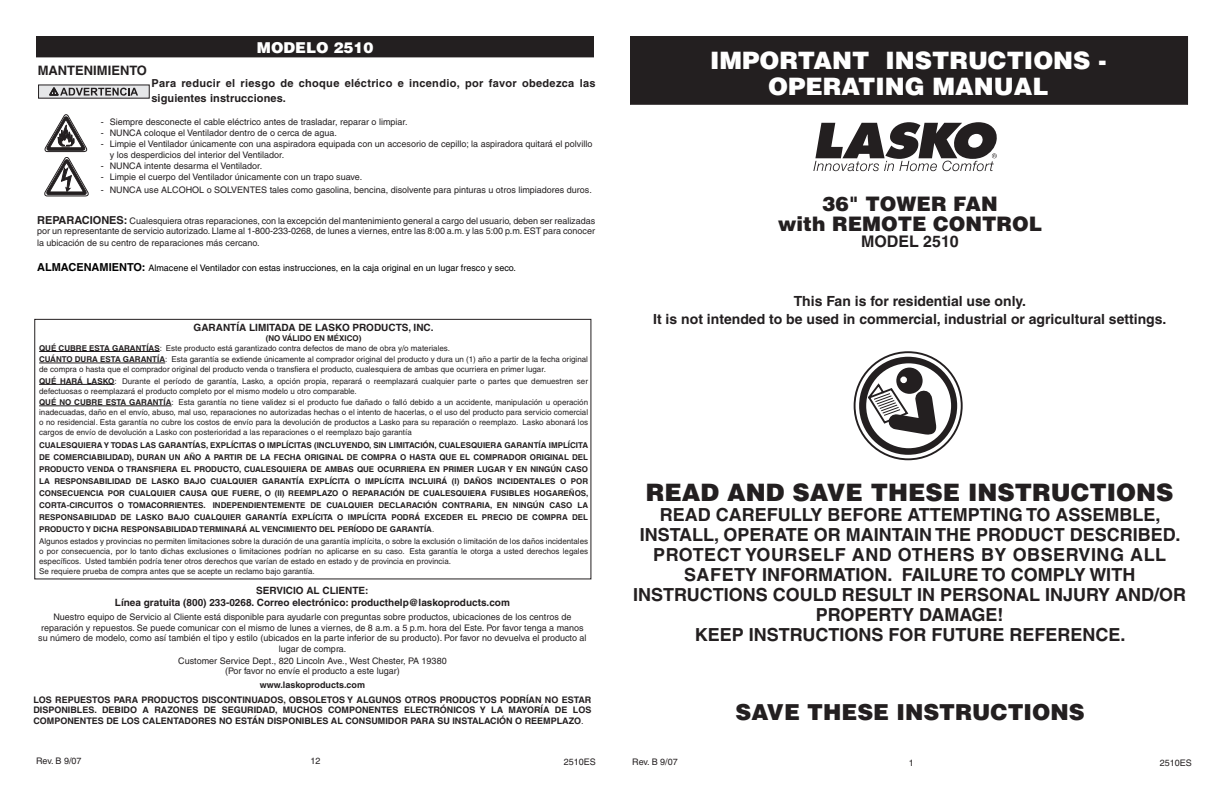
<style>
.page{position:relative;width:1224px;height:792px;background:#fff}
.page>*{position:absolute;margin:0;border:0;box-sizing:border-box;transform-origin:0 0}
.t1{font:900 24px "Helvetica";color:#fff}
.t2{font:900 24px "Helvetica";color:#231f20}
.t3{font:900 22px "Helvetica";color:#231f20}
.t4{font:900 20px "Helvetica";color:#231f20}
.t5{font:700 18px/20px "Helvetica";color:#231f20;text-align:center}
.t6{font:700 16px "Helvetica";color:#231f20}
.t7{font:900 15px "Helvetica";color:#fff}
.t8{font:700 14px "Helvetica";color:#231f20}
.heading_1{font:700 13px "Helvetica";color:#231f20}
.t9{font:700 11px/14.4px "Helvetica";letter-spacing:.03em;color:#231f20}
.t10{font:700 10px "Helvetica";color:#231f20}
.t11{font:9px/10.5px "Helvetica";color:#231f20}
.t12{font:700 9px/10.5px "Helvetica";color:#231f20;text-align:justify}
._7{font:9px "Helvetica";color:#000}
.t13{font:8px/10px "Helvetica";color:#231f20}
.t14{font:700 8px/12px "Helvetica";color:#231f20;text-align:justify}
.s1{font-weight:700;font-size:11px}
.s2{font-weight:700}
.s3{font-weight:400}
</style>
<div class="page">
<div style="left:36px;top:36px;width:558px;height:21px;background:#231f20"></div>
<svg style="left:38px;top:85px;width:112px;height:13px"></svg>
<div style="left:39px;top:85px;width:110px;height:13px;background:#e6e7e9"></div>
<svg style="left:50px;top:87px;width:88px;height:9px"></svg>
<div style="left:630px;top:37px;width:558px;height:67px;background:#231f20"></div>
<div style="left:630px;top:36px;width:558px;height:69px;border:1px solid #231f20"></div>
<div style="left:854px;top:351px;width:109px;height:109px;border:2px solid #231f20;border-radius:50%"></div>
<svg style="left:858px;top:356px;width:100px;height:100px"></svg>
<div style="left:900px;top:377px;width:7px;height:6px;border:2px solid #fff;border-radius:50%"></div>
<svg style="left:44px;top:114px;width:45px;height:82px"></svg>
<svg style="left:813px;top:122px;width:184px;height:49px"></svg>
<hr style="left:39px;top:351px;width:121px;height:1px;background:#231f20">
<hr style="left:39px;top:363px;width:126px;height:1px;background:#231f20">
<hr style="left:39px;top:384px;width:75px;height:1px;background:#231f20">
<hr style="left:39px;top:406px;width:133px;height:1px;background:#231f20">
<div style="left:34px;top:319px;width:557px;height:260px;border:1px solid #231f20"></div>
<p class="heading_1" style="left:38px;top:63px;width:111px">MANTENIMIENTO</p>
<p class="t7" style="left:257px;top:38px;width:118px">MODELO 2510</p>
<p class="t9" style="left:151px;top:76px;width:446px">Para reducir el riesgo de choque eléctrico e incendio, por favor obedezca las siguientes instrucciones.</p>
<p class="t11" style="left:101px;top:117px;width:308px">- Siempre desconecte el cable eléctrico antes de trasladar, reparar o limpiar.</p>
<p class="t11" style="left:101px;top:128px;width:238px">- NUNCA coloque el Ventilador dentro de o cerca de agua.</p>
<p class="t11" style="left:101px;top:139px;width:493px">- Limpie el Ventilador únicamente con una aspiradora equipada con un accesorio de cepillo; la aspiradora quitará el polvillo</p>
<p class="t11" style="left:110px;top:150px;width:176px">y los desperdicios del interior del Ventilador.</p>
<p class="t11" style="left:101px;top:161px;width:163px">- NUNCA intente desarma el Ventilador.</p>
<p class="t11" style="left:101px;top:172px;width:263px">- Limpie el cuerpo del Ventilador únicamente con un trapo suave.</p>
<p class="t11" style="left:101px;top:184px;width:492px">- NUNCA use ALCOHOL o SOLVENTES tales como gasolina, bencina, disolvente para pinturas u otros limpiadores duros.</p>
<p class="t11" style="left:37px;top:216px;width:560px;line-height:10px"><span class="s1">REPARACIONES:</span> Cualesquiera otras reparaciones, con la excepción del mantenimiento general a cargo del usuario, deben ser realizadas por un representante de servicio autorizado. Llame al 1-800-233-0268, de lunes a viernes, entre las 8:00 a.m. y las 5:00 p.m. EST para conocer</p>
<p class="t11" style="left:37px;top:238px;width:224px">la ubicación de su centro de reparaciones más cercano.</p>
<p class="_7" style="left:37px;top:263px;width:481px"><span class="s1">ALMACENAMIENTO:</span> Almacene el Ventilador con estas instrucciones, en la caja original en un lugar fresco y seco.</p>
<p class="t10" style="left:194px;top:321px;width:242px">GARANTÍA LIMITADA DE LASKO PRODUCTS, INC.</p>
<p class="t14" style="left:266px;top:332px;width:97px">(NO VÁLIDO EN MÉXICO)</p>
<p class="t13" style="left:39px;top:343px;width:412px"><span class="s2">QUÉ CUBRE ESTA GARANTÍAS</span>: Este producto está garantizado contra defectos de mano de obra y/o materiales.</p>
<p class="t13" style="left:39px;top:354px;width:550px"><span class="s2">CUÁNTO DURA ESTA GARANTÍA</span>: Esta garantía se extiende únicamente al comprador original del producto y dura un (1) año a partir de la fecha original de compra o hasta que el comprador original del producto venda o transfiera el producto, cualesquiera de ambas que ocurriera en primer lugar.</p>
<p class="t13" style="left:39px;top:376px;width:550px"><span class="s2">QUÉ HARÁ LASKO</span>: Durante el período de garantía, Lasko, a opción propia, reparará o reemplazará cualquier parte o partes que demuestren ser defectuosas o reemplazará el producto completo por el mismo modelo u otro comparable.</p>
<p class="t13" style="left:39px;top:397px;width:551px;text-align:justify"><span class="s2">QUÉ NO CUBRE ESTA GARANTÍA</span>: Esta garantía no tiene validez si el producto fue dañado o falló debido a un accidente, manipulación u operación inadecuadas, daño en el envío, abuso, mal uso, reparaciones no autorizadas hechas o el intento de hacerlas, o el uso del producto para servicio comercial o no residencial. Esta garantía no cubre los costos de envío para la devolución de productos a Lasko para su reparación o reemplazo. Lasko abonará los cargos de envío de devolución a Lasko con posterioridad a las reparaciones o el reemplazo bajo garantía</p>
<p class="t14" style="left:39px;top:440px;width:551px">CUALESQUIERA Y TODAS LAS GARANTÍAS, EXPLÍCITAS O IMPLÍCITAS (INCLUYENDO, SIN LIMITACIÓN, CUALESQUIERA GARANTÍA IMPLÍCITA DE COMERCIABILIDAD), DURAN UN AÑO A PARTIR DE LA FECHA ORIGINAL DE COMPRA O HASTA QUE EL COMPRADOR ORIGINAL DEL PRODUCTO VENDA O TRANSFIERA EL PRODUCTO, CUALESQUIERA DE AMBAS QUE OCURRIERA EN PRIMER LUGAR Y EN NINGÚN CASO LA RESPONSABILIDAD DE LASKO BAJO CUALQUIER GARANTÍA EXPLÍCITA O IMPLÍCITA INCLUIRÁ (I) DAÑOS INCIDENTALES O POR CONSECUENCIA POR CUALQUIER CAUSA QUE FUERE, O (II) REEMPLAZO O REPARACIÓN DE CUALESQUIERA FUSIBLES HOGAREÑOS, CORTA-CIRCUITOS O TOMACORRIENTES. INDEPENDIENTEMENTE DE CUALQUIER DECLARACIÓN CONTRARIA, EN NINGÚN CASO LA RESPONSABILIDAD DE LASKO BAJO CUALQUIER GARANTÍA EXPLÍCITA O IMPLÍCITA PODRÁ EXCEDER EL PRECIO DE COMPRA DEL PRODUCTO Y DICHA RESPONSABILIDAD TERMINARÁ AL VENCIMIENTO DEL PERÍODO DE GARANTÍA<span class="s3">.</span></p>
<p class="t13" style="left:39px;top:536px;width:551px;text-align:justify">Algunos estados y provincias no permiten limitaciones sobre la duración de una garantía implícita, o sobre la exclusión o limitación de los daños incidentales o por consecuencia, por lo tanto dichas exclusiones o limitaciones podrían no aplicarse en su caso. Esta garantía le otorga a usted derechos legales específicos. Usted también podría tener otros derechos que varían de estado en estado y de provincia en provincia.</p>
<p class="t13" style="left:39px;top:566px;width:277px">Se requiere prueba de compra antes que se acepte un reclamo bajo garantía.</p>
<p class="t10" style="left:256px;top:585px;width:114px">SERVICIO AL CLIENTE:</p>
<p class="t10" style="left:115px;top:597px;width:396px">Línea gratuita (800) 233-0268. Correo electrónico: producthelp@laskoproducts.com</p>
<p class="t11" style="left:38px;top:612px;width:550px;text-align:center">Nuestro equipo de Servicio al Cliente está disponible para ayudarle con preguntas sobre productos, ubicaciones de los centros de reparación y repuestos. Se puede comunicar con el mismo de lunes a viernes, de 8 a.m. a 5 p.m. hora del Este. Por favor tenga a manos su número de modelo, como así también el tipo y estilo (ubicados en la parte inferior de su producto). Por favor no devuelva el producto al lugar de compra.</p>
<p class="t11" style="left:178px;top:655px;width:270px">Customer Service Dept., 820 Lincoln Ave., West Chester, PA 19380</p>
<p class="t11" style="left:225px;top:666px;width:176px">(Por favor no envíe el producto a este lugar)</p>
<p class="t12" style="left:260px;top:680px;width:107px">www.laskoproducts.com</p>
<p class="t12" style="left:33px;top:694px;width:559px">LOS REPUESTOS PARA PRODUCTOS DISCONTINUADOS, OBSOLETOS Y ALGUNOS OTROS PRODUCTOS PODRÍAN NO ESTAR DISPONIBLES. DEBIDO A RAZONES DE SEGURIDAD, MUCHOS COMPONENTES ELECTRÓNICOS Y LA MAYORÍA DE LOS COMPONENTES DE LOS CALENTADORES NO ESTÁN DISPONIBLES AL CONSUMIDOR PARA SU INSTALACIÓN O REEMPLAZO<span class="s3">.</span></p>
<p class="t11" style="left:36px;top:755px;width:47px">Rev. B 9/07</p>
<p class="t11" style="left:310px;top:756px;width:12px">12</p>
<p class="t11" style="left:564px;top:756px;width:34px">2510ES</p>
<p class="t1" style="left:710px;top:45px;width:398px">IMPORTANT INSTRUCTIONS -</p>
<p class="t1" style="left:768px;top:71px;width:282px">OPERATING MANUAL</p>
<p class="t4" style="left:822px;top:191px;width:177px">36" TOWER FAN</p>
<p class="t4" style="left:778px;top:211px;width:266px">with REMOTE CONTROL</p>
<p class="t6" style="left:861px;top:232px;width:99px">MODEL 2510</p>
<p class="t8" style="left:794px;top:292px;width:234px">This Fan is for residential use only.</p>
<p class="t8" style="left:653px;top:310px;width:515px">It is not intended to be used in commercial, industrial or agricultural settings.</p>
<p class="t2" style="left:646px;top:477px;width:529px">READ AND SAVE THESE INSTRUCTIONS</p>
<p class="t5" style="left:660px;top:504px;width:502px">READ CAREFULLY BEFORE ATTEMPTING TO ASSEMBLE,</p>
<p class="t5" style="left:633px;top:524px;width:555px">INSTALL, OPERATE OR MAINTAIN THE PRODUCT DESCRIBED.<br>PROTECT YOURSELF AND OTHERS BY OBSERVING ALL SAFETY INFORMATION. FAILURE TO COMPLY WITH INSTRUCTIONS COULD RESULT IN PERSONAL INJURY AND/OR PROPERTY DAMAGE!</p>
<p class="t5" style="left:695px;top:624px;width:432px">KEEP INSTRUCTIONS FOR FUTURE REFERENCE.</p>
<p class="t3" style="left:736px;top:698px;width:351px">SAVE THESE INSTRUCTIONS</p>
<p class="t11" style="left:632px;top:757px;width:47px">Rev. B 9/07</p>
<p class="t11" style="left:909px;top:757px;width:7px">1</p>
<p class="t11" style="left:1160px;top:758px;width:34px">2510ES</p>
</div>
